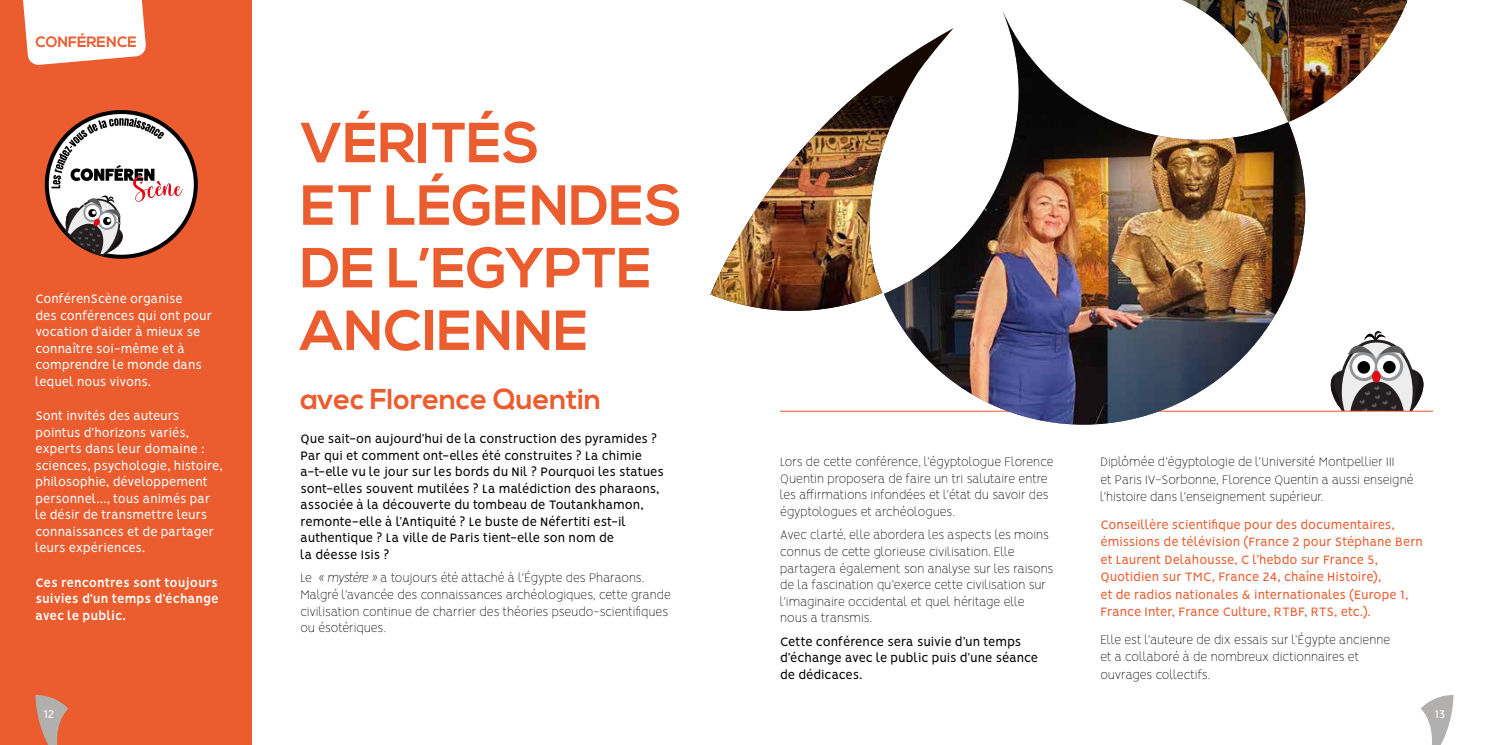
<style>
.page{position:relative;width:1489px;height:745px;background:#fff}
.page>*{position:absolute;margin:0;border:0;box-sizing:border-box;transform-origin:0 0}
.t1{font:700 56.25px/62.5px "Nexa";color:#eb5c2e}
.t2{font:700 28.75px "Nexa";color:#eb5c2e}
.t3{font:700 15px "Nexa";color:#eb5c30}
.t4{font:100 13.75px/16.5px "Vision";letter-spacing:-.005em;color:#000}
.t5{font:13.75px/16.5px "Vision";letter-spacing:-.005em;color:#000}
.t6{font:13.75px/16.5px "Vision";letter-spacing:-.005em;color:#fff}
.t7{font:13.75px/17.4px "Vision";letter-spacing:-.005em;color:#eb5c2e}
.t8{font:700 13.75px/16.5px "Vision";letter-spacing:-.005em;color:#fff;text-align:justify}
.t9{font:12.5px "Vision";color:#fff}
.s1{font-style:italic}
</style>
<div class="page">
<div style="left:0;top:0;width:252px;height:744px;background:#eb5c2e"></div>
<svg style="left:23px;top:0;width:123px;height:65px;background:#fcede8"></svg>
<svg style="left:45px;top:110px;width:153px;height:148px"></svg>
<svg style="left:1334px;top:331px;width:100px;height:81px"></svg>
<div style="left:1333px;top:411px;width:87px;height:29px;background:#fff"></div>
<svg style="left:35px;top:695px;width:33px;height:49px"></svg>
<svg style="left:1420px;top:695px;width:33px;height:49px"></svg>
<hr style="left:780px;top:410px;width:652px;height:1px;background:#eb5c2e">
<img style="left:884px;top:12px;width:450px;height:413px">
<svg style="left:776px;top:28px;width:177px;height:289px"></svg>
<img style="left:710px;top:96px;width:194px;height:214px">
<svg style="left:1042px;top:0;width:365px;height:122px"></svg>
<img style="left:1196px;top:0;width:210px;height:122px">
<p class="t3" style="left:35px;top:33px;width:103px">CONFÉRENCE</p>
<p class="t6" style="left:35px;top:292px;width:178px">ConférenScène organise<br>des conférences qui ont pour vocation d’aider à mieux se connaître soi-même et à comprendre le monde dans lequel nous vivons.</p>
<p class="t6" style="left:35px;top:408px;width:189px">Sont invités des auteurs pointus d’horizons variés, experts dans leur domaine : sciences, psychologie, histoire, philosophie, développement personnel..., tous animés par le désir de transmettre leurs connaissances et de partager leurs expériences.</p>
<p class="t8" style="left:35px;top:575px;width:185px">Ces rencontres sont toujours suivies d’un temps d’échange avec le public.</p>
<h1 class="t1" style="left:300px;top:113px;width:383px">VÉRITÉS<br>ET LÉGENDES<br>DE L’EGYPTE<br>ANCIENNE</h1>
<h2 class="t2" style="left:300px;top:382px;width:302px">avec Florence Quentin</h2>
<p class="t5" style="left:300px;top:431px;width:365px">Que sait-on aujourd’hui de la construction des pyramides ?<br>Par qui et comment ont-elles été construites ? La chimie a-t-elle vu le jour sur les bords du Nil ? Pourquoi les statues sont-elles souvent mutilées ? La malédiction des pharaons, associée à la découverte du tombeau de Toutankhamon, remonte-elle à l’Antiquité ? Le buste de Néfertiti est-il authentique ? La ville de Paris tient-elle son nom de<br>la déesse Isis ?</p>
<p class="t4" style="left:300px;top:571px;width:372px">Le <span class="s1">« mystère »</span> a toujours été attaché à l’Égypte des Pharaons.<br>Malgré l’avancée des connaissances archéologiques, cette grande civilisation continue de charrier des théories pseudo-scientifiques ou ésotériques.</p>
<p class="t4" style="left:780px;top:455px;width:275px">Lors de cette conférence, l’égyptologue Florence Quentin proposera de faire un tri salutaire entre les affirmations infondées et l’état du savoir des égyptologues et archéologues.</p>
<p class="t4" style="left:780px;top:528px;width:275px">Avec clarté, elle abordera les aspects les moins connus de cette glorieuse civilisation. Elle partagera également son analyse sur les raisons de la fascination qu’exerce cette civilisation sur l’imaginaire occidental et quel héritage elle nous a transmis.</p>
<p class="t5" style="left:780px;top:634px;width:259px">Cette conférence sera suivie d’un temps d’échange avec le public puis d’une séance de dédicaces.</p>
<p class="t4" style="left:1100px;top:454px;width:315px;line-height:17.4px">Diplômée d’égyptologie de l’Université Montpellier III<br>et Paris IV-Sorbonne, Florence Quentin a aussi enseigné l’histoire dans l’enseignement supérieur.</p>
<p class="t7" style="left:1100px;top:517px;width:324px">Conseillère scientifique pour des documentaires, émissions de télévision (France 2 pour Stéphane Bern et Laurent Delahousse, C l’hebdo sur France 5, Quotidien sur TMC, France 24, chaîne Histoire),<br>et de radios nationales &amp; internationales (Europe 1, France Inter, France Culture, RTBF, RTS, etc.).</p>
<p class="t4" style="left:1100px;top:632px;width:291px;line-height:17.4px">Elle est l’auteure de dix essais sur l’Égypte ancienne et a collaboré à de nombreux dictionnaires et ouvrages collectifs.</p>
<p class="t9" style="left:43px;top:706px;width:13px">12</p>
<p class="t9" style="left:1434px;top:706px;width:13px">13</p>
</div>
